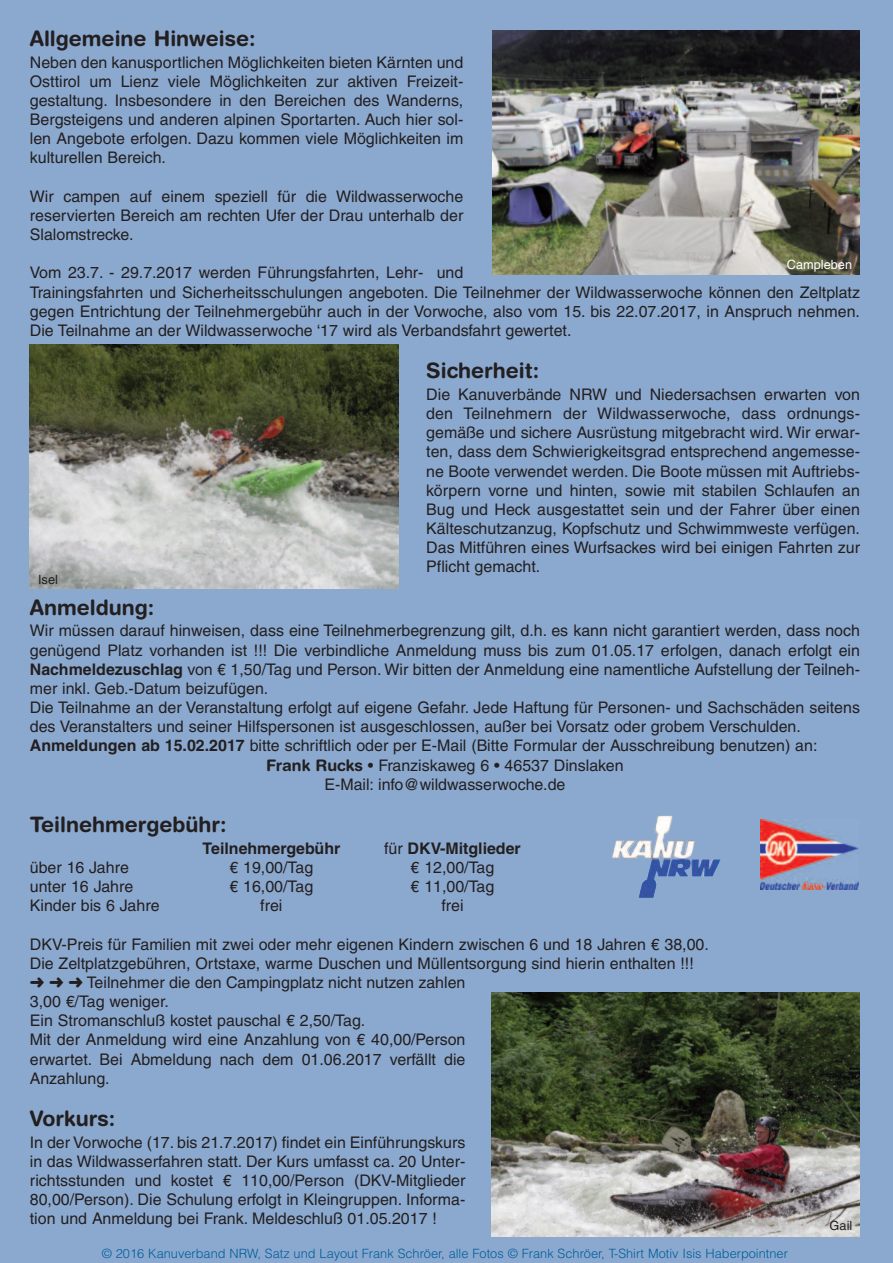
<style>
.page{position:relative;width:893px;height:1263px;background:#8ba9cf}
.page>*{position:absolute;margin:0;border:0;box-sizing:border-box;transform-origin:0 0}
.t1{font:700 21.3px "Helvetica Rounded LT";color:#231f20}
.t2{font:15.9px/19.2px "Helvetica LT";color:#231f20;text-align:justify}
.t3{font:700 15.9px "Helvetica LT";color:#231f20}
.t4{font:300 12.75px "Helvetica LT";color:#005d9c}
.t5{font:12.75px "Helvetica LT";color:#fff}
.t6{font:12.75px "Helvetica LT";color:#231f20}
.s1{font-weight:700}
.s2{font-family:"Helvetica Rounded LT";font-weight:700}
.s3{font-weight:400}
</style>
<div class="page">
<img style="left:664px;top:832px;width:5px;height:17px">
<img style="left:492px;top:31px;width:368px;height:244px">
<img style="left:30px;top:344px;width:369px;height:244px">
<img style="left:491px;top:992px;width:369px;height:244px">
<img style="left:760px;top:819px;width:98px;height:70px">
<h1 class="t1" style="left:30px;top:31px;width:227px">Allgemeine Hinweise:</h1>
<p class="t2" style="left:30px;top:54px;width:435px">Neben den kanusportlichen Möglichkeiten bieten Kärnten und Osttirol um Lienz viele Mög lich kei ten zur aktiven Freizeit - gestaltung. Insbesondere in den Bereichen des Wanderns, Bergsteigens und an deren alpinen Sport ar ten. Auch hier sol&shy;len An ge bote erfolgen. Dazu kommen vie le Möglichkeiten im kul turellen Bereich.</p>
<p class="t2" style="left:30px;top:188px;width:435px">Wir campen auf einem speziell für die Wildwasserwoche reservierten Bereich am rechten Ufer der Drau unterhalb der Slalomstrecke.</p>
<p class="t2" style="left:30px;top:265px;width:832px;text-align:left">Vom 23.7. - 29.7.2017 werden Führungsfahrten, Lehr- und<br>Trai ningsfahrten und Sicherheits schu lun gen angeboten. Die Teilnehmer der Wildwasserwoche können den Zeltplatz gegen Entrichtung der Teil neh mer ge bühr auch in der Vorwoche, also vom 15. bis 22.07.2017, in Anspruch nehmen.<br>Die Teilnahme an der Wildwasserwoche ‘17 wird als Verbandsfahrt gewertet.</p>
<h1 class="t1" style="left:426px;top:363px;width:115px">Sicherheit:</h1>
<p class="t2" style="left:426px;top:386px;width:435px">Die Kanuverbände NRW und Niedersachsen er war ten von den Teilnehmern der Wildwasserwo che, dass ord nungs - gemäße und sichere Aus rü stung mitgebracht wird. Wir erwar&shy;ten, dass dem Schwie rigkeitsgrad entsprechend angemesse&shy;ne Boote verwendet werden. Die Boote müssen mit Auf triebs - körpern vorne und hinten, sowie mit stabilen Schlaufen an Bug und Heck ausgestattet sein und der Fahrer über einen Käl teschutzanzug, Kopf schutz und Schwimm weste verfügen.<br>Das Mit füh ren eines Wurf sackes wird bei einigen Fahrten zur Pflicht gemacht.</p>
<h1 class="t1" style="left:30px;top:600px;width:126px">Anmeldung:</h1>
<p class="t2" style="left:30px;top:623px;width:832px">Wir müssen darauf hinweisen, dass eine Teilnehmerbegrenzung gilt, d.h. es kann nicht garantiert werden, dass noch</p>
<p class="t2" style="left:30px;top:642px;width:832px">ge nügend Platz vorhanden ist !!! Die verbindliche Anmeldung muss bis zum 01.05.17 erfolgen, danach erfolgt ein</p>
<p class="t2" style="left:30px;top:661px;width:832px"><span class="s1">Nachmeldezuschlag</span> von € 1,50/Tag und Person. Wir bitten der Anmeldung eine namentliche Aufstellung der Teil neh -</p>
<p class="t2" style="left:30px;top:680px;width:240px">mer inkl. Geb.-Datum beizufügen.</p>
<p class="t2" style="left:30px;top:699px;width:832px">Die Teilnahme an der Veranstaltung erfolgt auf eigene Gefahr. Jede Haftung für Personen- und Sachschäden seitens</p>
<p class="t2" style="left:30px;top:718px;width:773px">des Veranstalters und seiner Hilfspersonen ist ausgeschlossen, außer bei Vorsatz oder grobem Verschulden.</p>
<p class="t2" style="left:30px;top:738px;width:789px"><span class="s1">Anmeldungen ab 15.02.2017</span> bitte schriftlich oder per E-Mail (Bitte Formular der Ausschreibung benutzen) an:</p>
<p class="t2" style="left:266px;top:757px;width:359px"><span class="s2">Frank Rucks</span> • Franziskaweg 6 • 46537 Dinslaken</p>
<p class="t2" style="left:324px;top:776px;width:243px">E-Mail: info@wildwasserwoche.de</p>
<h1 class="t1" style="left:30px;top:817px;width:198px">Teilnehmergebühr:</h1>
<p class="t3" style="left:202px;top:842px;width:139px">Teilnehmergebühr</p>
<p class="t3" style="left:384px;top:842px;width:138px"><span class="s3">für</span> DKV-Mitglieder</p>
<p class="t2" style="left:30px;top:859px;width:101px">über 16 Jahre</p>
<p class="t2" style="left:229px;top:859px;width:85px">€ 19,00/Tag</p>
<p class="t2" style="left:411px;top:859px;width:85px">€ 12,00/Tag</p>
<p class="t2" style="left:30px;top:878px;width:105px">unter 16 Jahre</p>
<p class="t2" style="left:229px;top:878px;width:85px">€ 16,00/Tag</p>
<p class="t2" style="left:411px;top:878px;width:85px">€ 11,00/Tag</p>
<p class="t2" style="left:30px;top:897px;width:131px">Kinder bis 6 Jahre</p>
<p class="t2" style="left:260px;top:897px;width:24px">frei</p>
<p class="t2" style="left:441px;top:897px;width:24px">frei</p>
<p class="t2" style="left:30px;top:936px;width:681px;text-align:left">DKV-Preis für Familien mit zwei oder mehr eigenen Kindern zwischen 6 und 18 Jahren € 38,00.<br>Die Zeltplatzgebühren, Ortstaxe, warme Duschen und Müllentsorgung sind hierin enthalten !!! ➜ ➜ ➜ Teilnehmer die den Campingplatz nicht nutzen zahlen<br>3,00 €/Tag weniger.<br>Ein Stromanschluß kostet pauschal € 2,50/Tag.<br>Mit der Anmeldung wird eine Anzahlung von € 40,00/Per son<br>erwartet. Bei Abmeldung nach dem 01.06.2017 verfällt die<br>Anzahlung.</p>
<h1 class="t1" style="left:30px;top:1111px;width:87px">Vorkurs:</h1>
<p class="t2" style="left:30px;top:1134px;width:437px">In der Vorwoche (17. bis 21.7.2017) findet ein Einführungs kurs in das Wildwasserfahren statt. Der Kurs umfasst ca. 20 Unter - richts stunden und kostet € 110,00/Person (DKV-Mit glie der 80,00/Per son). Die Schulung erfolgt in Kleingruppen. In for ma - tion und Anmeldung bei Frank. Meldeschluß 01.05.2017 !</p>
<p class="t4" style="left:102px;top:1248px;width:688px">© 2016 Kanuverband NRW, Satz und Layout Frank Schröer, alle Fotos © Frank Schröer, T-Shirt Motiv Isis Haberpointner</p>
<p class="t5" style="left:787px;top:259px;width:67px">Campleben</p>
<p class="t6" style="left:38px;top:575px;width:21px">Isel</p>
<p class="t6" style="left:830px;top:1221px;width:24px">Gail</p>
</div>
